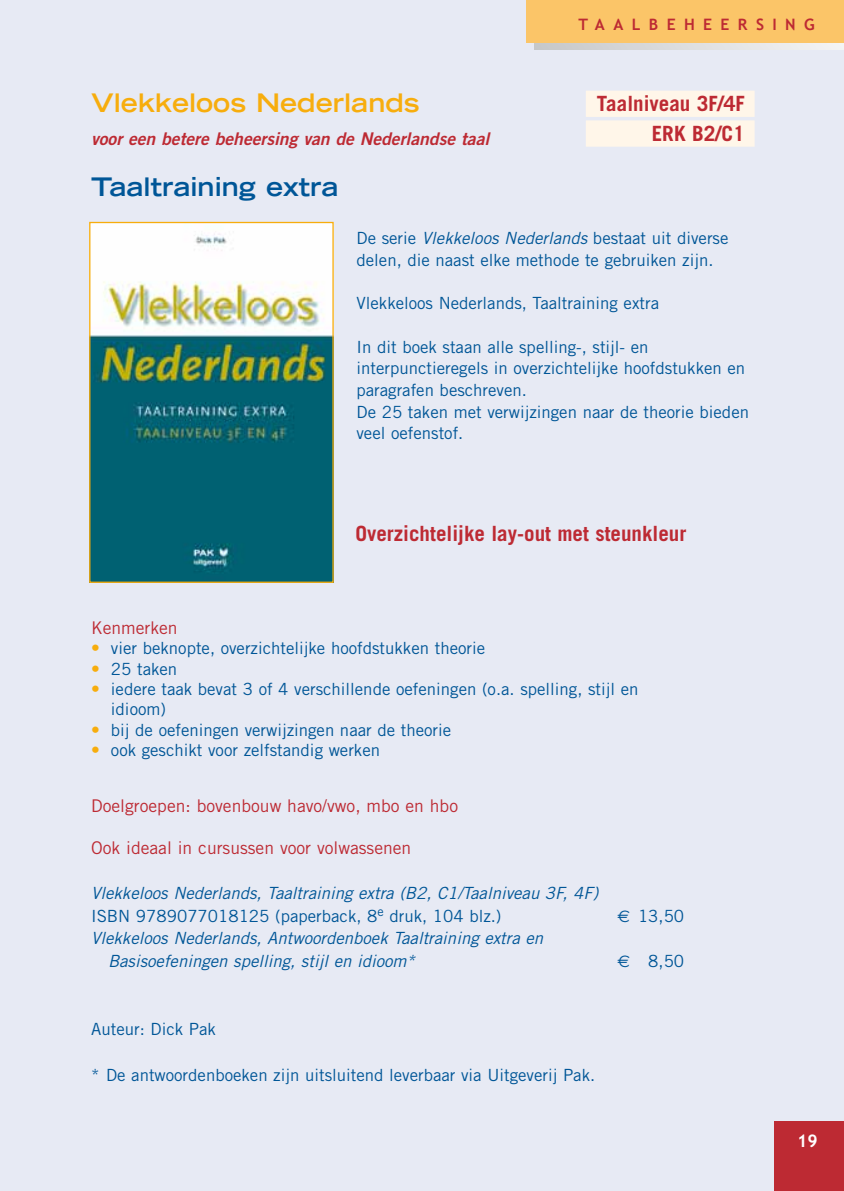
<style>
.page{position:relative;width:844px;height:1191px;background:#fff}
.page>*{position:absolute;margin:0;border:0;box-sizing:border-box;transform-origin:0 0}
.t1{font:700 expanded 25.55px "Trade Gothic LH";color:#f7ad0d}
.t2{font:700 expanded 25.55px "Trade Gothic LH";color:#005697}
.t3{font:700 21px/29.8px "Trade Gothic";color:#bd2a33;text-align:right}
.t4{font:17.5px "Trade Gothic";color:#bd2a33}
.t5{font:italic 17.5px "Trade Gothic Bold Two";color:#bd2a33}
.t6{font:700 17.5px "Trebuchet MS";color:#fff}
.t7{font:16.8px/21.7px "Trade Gothic";color:#005697}
.t8{font:italic 16.8px/22.8px "Trade Gothic";color:#005697}
.t9{font:700 15.75px "Trebuchet MS";letter-spacing:.535em;color:#bd2a33}
.s1{font-style:italic}
.s2{font-weight:700;font-size:17.5px;color:#f7ad0d}
</style>
<div class="page">
<div style="left:0;top:0;width:843px;height:1191px;background:#e7eaf4"></div>
<svg style="left:534px;top:42px;width:309px;height:7px"></svg>
<div style="left:774px;top:1121px;width:69px;height:70px;background:#bd2a33"></div>
<div style="left:526px;top:0;width:317px;height:42px;background:#fbc568"></div>
<img style="left:91px;top:224px;width:240px;height:357px">
<div style="left:89px;top:222px;width:244px;height:361px;border:1px solid #f7ad0d"></div>
<div style="left:585px;top:91px;width:169px;height:26px;background:#fff6e9"></div>
<div style="left:585px;top:120px;width:169px;height:27px;background:#fff6e9"></div>
<p class="t9" style="left:578px;top:15px;width:238px">TAALBEHEERSING</p>
<h1 class="t1" style="left:91px;top:86px;width:330px">Vlekkeloos Nederlands</h1>
<p class="t5" style="left:91px;top:128px;width:399px">voor een betere beheersing van de Nederlandse taal</p>
<h1 class="t2" style="left:91px;top:170px;width:249px">Taaltraining extra</h1>
<p class="t7" style="left:356px;top:227px;width:373px">De serie <span class="s1">Vlekkeloos Nederlands</span> bestaat uit diverse delen, die naast elke methode te gebruiken zijn.</p>
<p class="t7" style="left:356px;top:292px;width:304px">Vlekkeloos Nederlands, Taaltraining extra</p>
<p class="t7" style="left:356px;top:335px;width:394px">In dit boek staan alle spelling-, stijl- en interpunctieregels in overzichtelijke hoofdstukken en paragrafen beschreven.<br>De 25 taken met verwijzingen naar de theorie bieden veel oefenstof.</p>
<p class="t3" style="left:596px;top:88px;width:149px">Taalniveau 3F/4F<br>ERK B2/C1</p>
<p class="t3" style="left:355px;top:518px;width:332px">Overzichtelijke lay-out met steunkleur</p>
<p class="t4" style="left:91px;top:617px;width:88px">Kenmerken</p>
<p class="t7" style="left:91px;top:637px;width:395px"><span class="s2">•</span> vier beknopte, overzichtelijke hoofdstukken theorie</p>
<p class="t7" style="left:91px;top:657px;width:88px"><span class="s2">•</span> 25 taken</p>
<p class="t7" style="left:111px;top:678px;width:529px;line-height:20.3px;text-indent:-20px"><span class="s2">•</span> iedere taak bevat 3 of 4 verschillende oefeningen (o.a. spelling, stijl en idioom)</p>
<p class="t7" style="left:91px;top:718px;width:361px"><span class="s2">•</span> bij de oefeningen verwijzingen naar de theorie</p>
<p class="t7" style="left:91px;top:739px;width:290px"><span class="s2">•</span> ook geschikt voor zelfstandig werken</p>
<p class="t4" style="left:91px;top:795px;width:368px">Doelgroepen: bovenbouw havo/vwo, mbo en hbo</p>
<p class="t4" style="left:91px;top:837px;width:322px">Ook ideaal in cursussen voor volwassenen</p>
<p class="t8" style="left:91px;top:881px;width:508px">Vlekkeloos Nederlands, Taaltraining extra (B2, C1/Taalniveau 3F, 4F)</p>
<p class="t7" style="left:91px;top:904px;width:10px">isbn</p>
<p class="t7" style="left:136px;top:904px;width:367px">9789077018125 (paperback, 8<sup>e</sup> druk, 104 blz.)</p>
<p class="t7" style="left:638px;top:904px;width:48px">13,50</p>
<p class="t8" style="left:108px;top:926px;width:436px;text-indent:-17px">Vlekkeloos Nederlands, Antwoordenboek Taaltraining extra en<br>Basisoefeningen spelling, stijl en idioom*</p>
<p class="t7" style="left:648px;top:950px;width:37px">8,50</p>
<p class="t7" style="left:91px;top:1018px;width:126px">Auteur: Dick Pak</p>
<p class="t7" style="left:91px;top:1063px;width:505px">* De antwoordenboeken zijn uitsluitend leverbaar via Uitgeverij Pak.</p>
<p class="t6" style="left:796px;top:1129px;width:22px">19</p>
</div>
